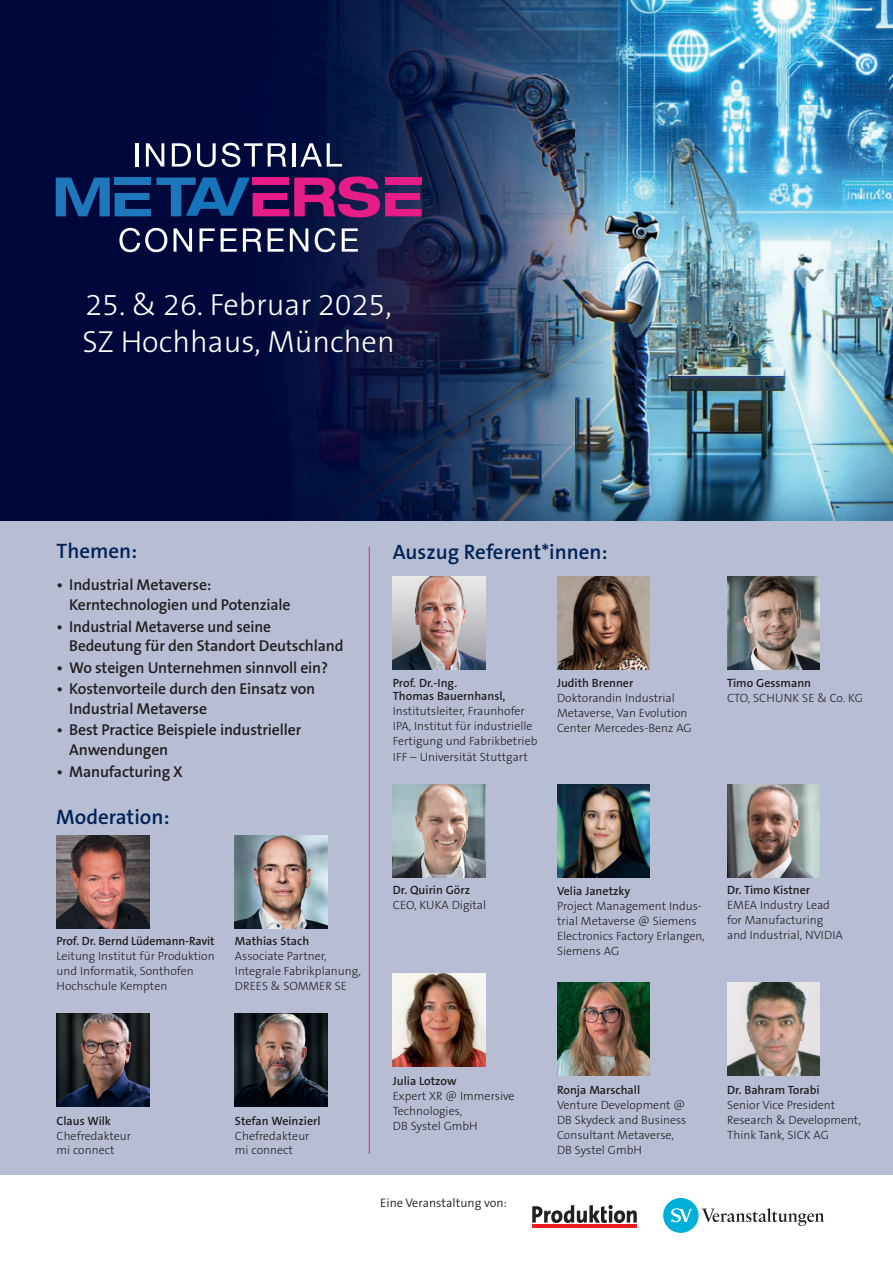
<style>
.page{position:relative;width:893px;height:1263px;background:#fff}
.page>*{position:absolute;margin:0;border:0;box-sizing:border-box;transform-origin:0 0}
.t1{font:300 30.6px/36.8px "The Sans Os F";color:#fff}
.t2{font:600 21px "The Sans Os F";color:#002356}
.t3{font:600 15.75px/19.5px "The Sans Os F";letter-spacing:-.01em;color:#231f20}
.t4{font:300 12.45px "The Sans Os F";color:#231f20}
.t5{font:300 12px/15px "The Sans Os F";color:#231f20}
.t6{font:600 12px/13.5px "The Sans Os F";color:#231f20}
</style>
<div class="page">
<div style="left:0;top:0;width:893px;height:561px;background:#00073b"></div>
<img style="left:206px;top:0;width:687px;height:521px">
<div style="left:0;top:521px;width:893px;height:653px;background:#b7bed4"></div>
<div style="left:663px;top:1198px;width:35px;height:35px;background:#00afd5;border-radius:50%"></div>
<svg style="left:671px;top:1208px;width:21px;height:14px"></svg>
<svg style="left:702px;top:1208px;width:122px;height:18px"></svg>
<img style="left:393px;top:577px;width:92px;height:93px">
<img style="left:557px;top:577px;width:93px;height:93px">
<img style="left:727px;top:577px;width:93px;height:93px">
<img style="left:557px;top:785px;width:93px;height:92px">
<img style="left:393px;top:785px;width:92px;height:92px">
<img style="left:727px;top:785px;width:93px;height:92px">
<img style="left:57px;top:836px;width:92px;height:92px">
<img style="left:727px;top:982px;width:93px;height:93px">
<img style="left:557px;top:982px;width:93px;height:93px">
<img style="left:393px;top:973px;width:92px;height:93px">
<img style="left:235px;top:836px;width:93px;height:92px">
<hr style="left:369px;top:546px;width:1px;height:608px;background:#e61d87">
<svg style="left:56px;top:176px;width:366px;height:41px"></svg>
<hr style="left:135px;top:143px;width:3px;height:24px;background:#fff">
<svg style="left:146px;top:143px;width:18px;height:24px"></svg>
<svg style="left:172px;top:143px;width:19px;height:24px"></svg>
<svg style="left:197px;top:143px;width:19px;height:24px"></svg>
<svg style="left:222px;top:143px;width:64px;height:24px"></svg>
<hr style="left:292px;top:143px;width:4px;height:24px;background:#fff">
<svg style="left:300px;top:143px;width:42px;height:24px"></svg>
<svg style="left:119px;top:228px;width:48px;height:24px"></svg>
<svg style="left:174px;top:228px;width:18px;height:24px"></svg>
<svg style="left:199px;top:228px;width:16px;height:24px"></svg>
<svg style="left:221px;top:228px;width:16px;height:24px"></svg>
<svg style="left:243px;top:228px;width:19px;height:24px"></svg>
<svg style="left:268px;top:228px;width:16px;height:24px"></svg>
<svg style="left:290px;top:228px;width:18px;height:24px"></svg>
<svg style="left:315px;top:228px;width:20px;height:24px"></svg>
<svg style="left:342px;top:228px;width:16px;height:24px"></svg>
<img style="left:57px;top:1013px;width:92px;height:93px">
<img style="left:235px;top:1013px;width:93px;height:93px">
<hr style="left:532px;top:1224px;width:105px;height:4px;background:#ed1c24">
<svg style="left:532px;top:1205px;width:105px;height:18px"></svg>
<h1 class="t1" style="left:83px;top:288px;width:314px">25. &amp; 26. Februar 2025,<br>SZ Hochhaus, München</h1>
<h2 class="t2" style="left:57px;top:541px;width:82px">Themen:</h2>
<h3 class="t3" style="left:69px;top:576px;width:223px;text-indent:-13px">• Industrial Metaverse:<br>Kerntechnologien und Potenziale</h3>
<h3 class="t3" style="left:69px;top:617px;width:276px;text-indent:-13px">• Industrial Metaverse und seine<br>Bedeutung für den Standort Deutschland</h3>
<h3 class="t3" style="left:57px;top:658px;width:273px">• Wo steigen Unternehmen sinnvoll ein?</h3>
<h3 class="t3" style="left:69px;top:680px;width:247px;text-indent:-13px">• Kostenvorteile durch den Einsatz von<br>Industrial Metaverse</h3>
<h3 class="t3" style="left:69px;top:721px;width:233px;text-indent:-13px">• Best Practice Beispiele industrieller<br>Anwendungen</h3>
<h3 class="t3" style="left:57px;top:762px;width:128px">• Manufacturing X</h3>
<h2 class="t2" style="left:56px;top:807px;width:115px">Moderation:</h2>
<p class="t6" style="left:57px;top:935px;width:160px">Prof. Dr. Bernd Lüdemann-Ravit</p>
<p class="t5" style="left:57px;top:949px;width:160px">Leitung Institut für Produktion und Informatik, Sonthofen<br>Hochschule Kempten</p>
<p class="t6" style="left:235px;top:935px;width:76px">Mathias Stach</p>
<p class="t5" style="left:235px;top:949px;width:128px">Associate Partner,<br>Integrale Fabrikplanung,<br>DREES &amp; SOMMER SE</p>
<h2 class="t2" style="left:393px;top:541px;width:217px">Auszug Referent*innen:</h2>
<p class="t6" style="left:393px;top:677px;width:114px">Prof. Dr.-Ing.<br>Thomas Bauernhansl,</p>
<p class="t5" style="left:393px;top:704px;width:146px">Institutsleiter, Fraunhofer<br>IPA, Institut für industrielle<br>Fertigung und Fabrikbetrieb<br>IFF – Universität Stuttgart</p>
<p class="t6" style="left:557px;top:677px;width:78px">Judith Brenner</p>
<p class="t5" style="left:557px;top:691px;width:136px">Doktorandin Industrial<br>Metaverse, Van Evolution<br>Center Mercedes-Benz AG</p>
<p class="t6" style="left:727px;top:677px;width:85px">Timo Gessmann</p>
<p class="t5" style="left:727px;top:691px;width:137px">CTO, SCHUNK SE &amp; Co. KG</p>
<p class="t6" style="left:393px;top:884px;width:79px">Dr. Quirin Görz</p>
<p class="t5" style="left:393px;top:898px;width:95px">CEO, KUKA Digital</p>
<p class="t6" style="left:557px;top:884px;width:75px">Velia Janetzky</p>
<p class="t5" style="left:557px;top:899px;width:149px">Project Management Indus&shy;trial Metaverse @ Siemens<br>Electronics Factory Erlangen,<br>Siemens AG</p>
<p class="t6" style="left:727px;top:884px;width:84px">Dr. Timo Kistner</p>
<p class="t5" style="left:727px;top:898px;width:117px">EMEA Industry Lead for Manufacturing and Industrial, NVIDIA</p>
<p class="t6" style="left:57px;top:1115px;width:56px">Claus Wilk</p>
<p class="t5" style="left:57px;top:1129px;width:76px;line-height:14.4px">Chefredakteur mi connect</p>
<p class="t6" style="left:235px;top:1115px;width:87px">Stefan Weinzierl</p>
<p class="t5" style="left:235px;top:1129px;width:76px;line-height:14.4px">Chefredakteur mi connect</p>
<p class="t6" style="left:393px;top:1075px;width:65px">Julia Lotzow</p>
<p class="t5" style="left:393px;top:1089px;width:123px">Expert XR @ Immersive<br>Technologies,<br>DB Systel GmbH</p>
<p class="t4" style="left:380px;top:1195px;width:128px">Eine Veranstaltung von:</p>
<p class="t6" style="left:557px;top:1083px;width:85px">Ronja Marschall</p>
<p class="t5" style="left:557px;top:1098px;width:131px">Venture Development @<br>DB Skydeck and Business<br>Consultant Metaverse,<br>DB Systel GmbH</p>
<p class="t6" style="left:727px;top:1083px;width:94px">Dr. Bahram Torabi</p>
<p class="t5" style="left:727px;top:1098px;width:135px">Senior Vice President<br>Research &amp; Development,<br>Think Tank, SICK AG</p>
</div>
